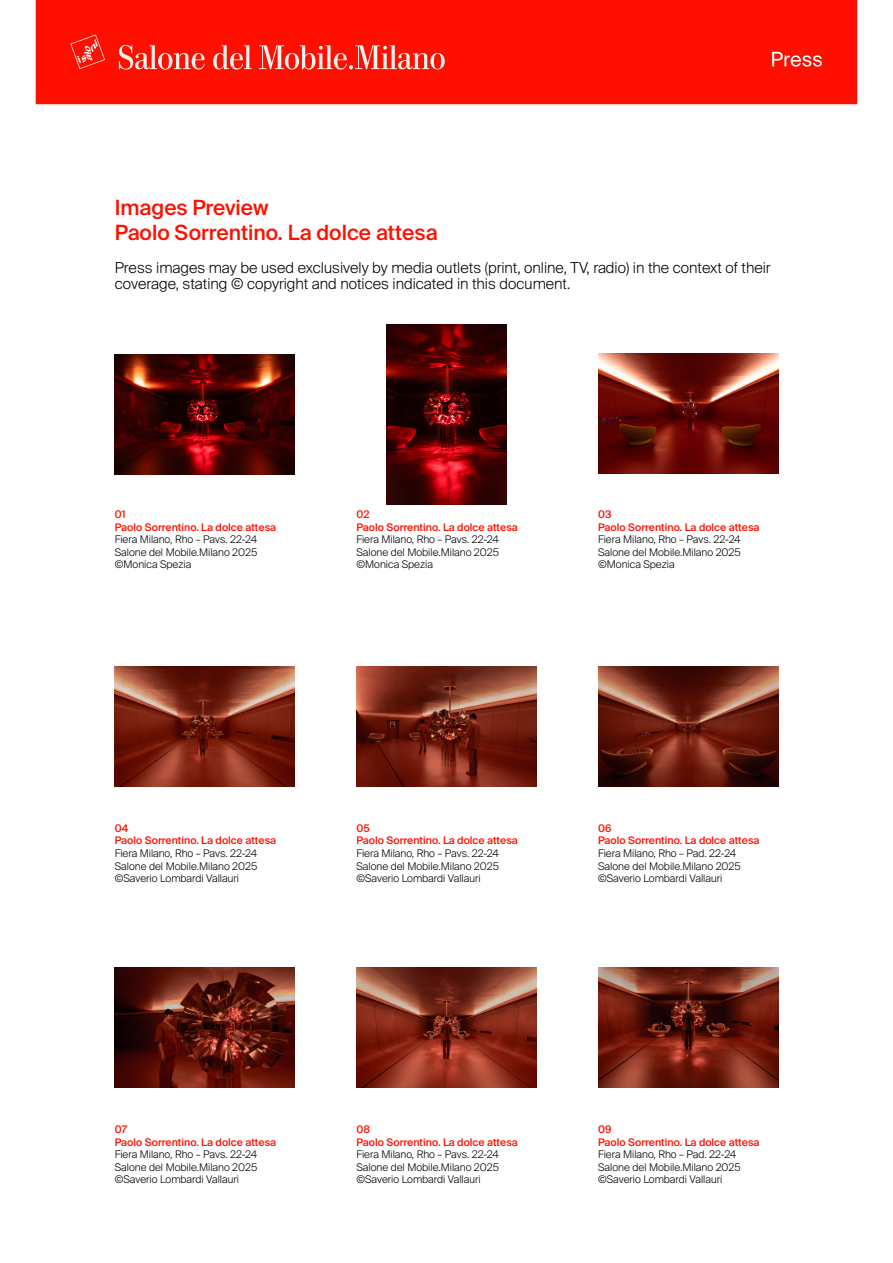
<style>
.page{position:relative;width:893px;height:1263px;background:#fff}
.page>*{position:absolute;margin:0;border:0;box-sizing:border-box;transform-origin:0 0}
.t1{font:500 21px "Suisse Intl";color:#ff0f00}
.t2{font:300 15px/16.5px "Suisse Intl";color:#000}
.t3{font:300 10.5px/12.6px "Suisse Intl";color:#000}
.t4{font:500 10.5px "Suisse Intl";color:#ff0f00}
</style>
<div class="page">
<div style="left:36px;top:0;width:821px;height:104px;background:#ff0f00"></div>
<svg style="left:119px;top:45px;width:86px;height:25px"></svg>
<svg style="left:213px;top:45px;width:39px;height:25px"></svg>
<svg style="left:259px;top:45px;width:186px;height:25px"></svg>
<svg style="left:70px;top:34px;width:35px;height:35px"></svg>
<svg style="left:772px;top:52px;width:50px;height:15px"></svg>
<img style="left:386px;top:324px;width:120px;height:180px">
<img style="left:115px;top:967px;width:180px;height:120px">
<img style="left:115px;top:666px;width:180px;height:120px">
<img style="left:356px;top:967px;width:180px;height:120px">
<img style="left:356px;top:666px;width:180px;height:120px">
<img style="left:598px;top:967px;width:180px;height:120px">
<img style="left:598px;top:666px;width:180px;height:120px">
<img style="left:115px;top:354px;width:180px;height:121px">
<img style="left:598px;top:353px;width:180px;height:120px">
<p class="t1" style="left:115px;top:196px;width:155px">Images Preview</p>
<p class="t1" style="left:115px;top:221px;width:324px">Paolo Sorrentino. La dolce attesa</p>
<p class="t2" style="left:115px;top:259px;width:657px">Press images may be used exclusively by media outlets (print, online, TV, radio) in the context of their coverage, stating © copyright and notices indicated in this document.</p>
<p class="t4" style="left:115px;top:508px;width:12px">01</p>
<p class="t4" style="left:115px;top:521px;width:163px">Paolo Sorrentino. La dolce attesa</p>
<p class="t3" style="left:115px;top:533px;width:144px">Fiera Milano, Rho – Pavs. 22-24</p>
<p class="t3" style="left:115px;top:546px;width:144px">Salone del Mobile.Milano 2025 ©Monica Spezia</p>
<p class="t4" style="left:356px;top:508px;width:14px">02</p>
<p class="t4" style="left:356px;top:521px;width:163px">Paolo Sorrentino. La dolce attesa</p>
<p class="t3" style="left:356px;top:533px;width:144px">Fiera Milano, Rho – Pavs. 22-24</p>
<p class="t3" style="left:356px;top:546px;width:144px">Salone del Mobile.Milano 2025 ©Monica Spezia</p>
<p class="t4" style="left:598px;top:508px;width:15px">03</p>
<p class="t4" style="left:598px;top:521px;width:163px">Paolo Sorrentino. La dolce attesa</p>
<p class="t3" style="left:598px;top:533px;width:144px">Fiera Milano, Rho – Pavs. 22-24</p>
<p class="t3" style="left:598px;top:546px;width:144px">Salone del Mobile.Milano 2025 ©Monica Spezia</p>
<p class="t4" style="left:115px;top:822px;width:15px">04</p>
<p class="t4" style="left:115px;top:835px;width:163px">Paolo Sorrentino. La dolce attesa</p>
<p class="t3" style="left:115px;top:847px;width:144px">Fiera Milano, Rho – Pavs. 22-24</p>
<p class="t3" style="left:115px;top:860px;width:144px">Salone del Mobile.Milano 2025 ©Saverio Lombardi Vallauri</p>
<p class="t4" style="left:356px;top:822px;width:15px">05</p>
<p class="t4" style="left:356px;top:835px;width:163px">Paolo Sorrentino. La dolce attesa</p>
<p class="t3" style="left:356px;top:847px;width:144px">Fiera Milano, Rho – Pavs. 22-24</p>
<p class="t3" style="left:356px;top:860px;width:144px">Salone del Mobile.Milano 2025 ©Saverio Lombardi Vallauri</p>
<p class="t4" style="left:598px;top:822px;width:15px">06</p>
<p class="t4" style="left:598px;top:835px;width:163px">Paolo Sorrentino. La dolce attesa</p>
<p class="t3" style="left:598px;top:847px;width:140px">Fiera Milano, Rho – Pad. 22-24</p>
<p class="t3" style="left:598px;top:860px;width:144px">Salone del Mobile.Milano 2025 ©Saverio Lombardi Vallauri</p>
<p class="t4" style="left:115px;top:1123px;width:14px">07</p>
<p class="t4" style="left:115px;top:1136px;width:163px">Paolo Sorrentino. La dolce attesa</p>
<p class="t3" style="left:115px;top:1148px;width:144px">Fiera Milano, Rho – Pavs. 22-24</p>
<p class="t3" style="left:115px;top:1161px;width:144px">Salone del Mobile.Milano 2025 ©Saverio Lombardi Vallauri</p>
<p class="t4" style="left:356px;top:1123px;width:15px">08</p>
<p class="t4" style="left:356px;top:1136px;width:163px">Paolo Sorrentino. La dolce attesa</p>
<p class="t3" style="left:356px;top:1148px;width:144px">Fiera Milano, Rho – Pavs. 22-24</p>
<p class="t3" style="left:356px;top:1161px;width:144px">Salone del Mobile.Milano 2025 ©Saverio Lombardi Vallauri</p>
<p class="t4" style="left:598px;top:1123px;width:15px">09</p>
<p class="t4" style="left:598px;top:1136px;width:163px">Paolo Sorrentino. La dolce attesa</p>
<p class="t3" style="left:598px;top:1148px;width:140px">Fiera Milano, Rho – Pad. 22-24</p>
<p class="t3" style="left:598px;top:1161px;width:144px">Salone del Mobile.Milano 2025 ©Saverio Lombardi Vallauri</p>
</div>
